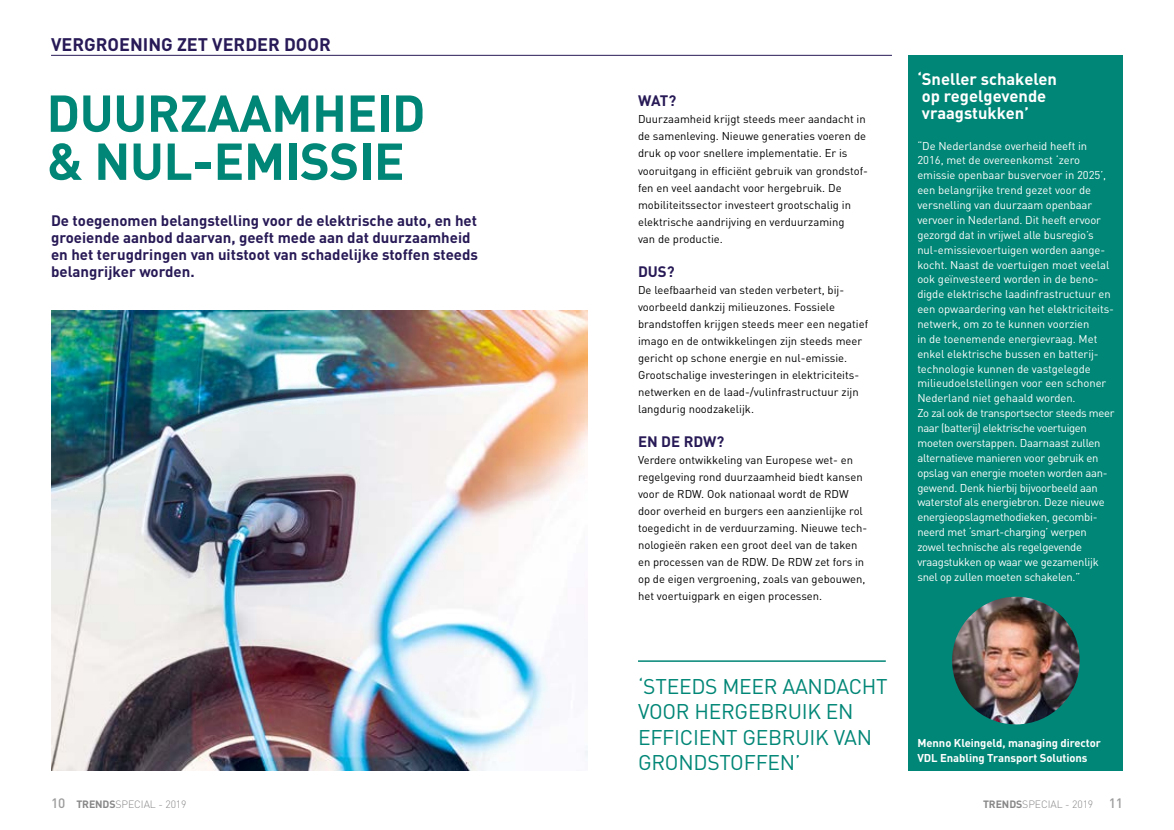
<style>
.page{position:relative;width:1174px;height:830px;background:#fff}
.page>*{position:absolute;margin:0;border:0;box-sizing:border-box;transform-origin:0 0}
.t1{font:700 51px/48px "DIN";letter-spacing:-.01em;color:#008676}
.t2{font:21px/25.5px "DIN";letter-spacing:-.01em;color:#008676}
.t3{font:700 18px "DIN";color:#281a56}
.Kader_kopje{font:700 16.5px/17px "DIN";color:#fff}
.RDWijzer_Inleiding_k{font:700 15px/17px "DIN";color:#281a56}
.RDWijzer_Tussenkop{font:700 15px "DIN";color:#281a56}
.Special_kader{font:11.25px/14.9px "DIN";letter-spacing:-.01em;color:#fff}
.RDWijzer_Body{font:11.25px/17px "DIN";color:#000}
.Kader_naam{font:700 11.25px/15px "DIN";letter-spacing:-.005em;color:#fff}
.t4{font:300 10.5px "DIN";letter-spacing:-.01em;color:#868786}
.s1{font-weight:500;font-size:13.5px;color:#9c9c9d}
.s2{font-weight:700}
</style>
<div class="page">
<img style="left:51px;top:310px;width:536px;height:460px">
<div style="left:909px;top:55px;width:214px;height:715px;background:#008676"></div>
<hr style="left:51px;top:55px;width:841px;height:1px;background:#281a56">
<img style="left:952px;top:596px;width:127px;height:128px;border-radius:64px">
<hr style="left:638px;top:660px;width:247px;height:1px;background:#008676">
<p class="t3" style="left:51px;top:33px;width:281px">VERGROENING ZET VERDER DOOR</p>
<p class="t1" style="left:47px;top:87px;width:380px">DUURZAAMHEID &amp; NUL-EMISSIE</p>
<p class="RDWijzer_Inleiding_k" style="left:51px;top:211px;width:427px">De toegenomen belangstelling voor de elektrische auto, en het groeiende aanbod daarvan, geeft mede aan dat duurzaamheid</p>
<p class="RDWijzer_Inleiding_k" style="left:51px;top:245px;width:428px">en het terugdringen van uitstoot van schadelijke stoffen steeds belangrijker worden.</p>
<p class="RDWijzer_Tussenkop" style="left:638px;top:91px;width:40px">WAT?</p>
<p class="RDWijzer_Body" style="left:638px;top:111px;width:231px">Duurzaamheid krijgt steeds meer aandacht in de samenleving. Nieuwe generaties voeren de druk op voor snellere implementatie. Er is vooruitgang in efficiënt gebruik van grondstof&shy;fen en veel aandacht voor hergebruik. De mobiliteitssector investeert grootschalig in elektrische aandrijving en verduurzaming<br>van de productie.</p>
<p class="RDWijzer_Tussenkop" style="left:638px;top:261px;width:38px">DUS?</p>
<p class="RDWijzer_Body" style="left:638px;top:281px;width:232px">De leefbaarheid van steden verbetert, bij&shy;voorbeeld dankzij milieuzones. Fossiele brandstoffen krijgen steeds meer een negatief imago en de ontwikkelingen zijn steeds meer gericht op schone energie en nul-emissie.<br>Grootschalige investeringen in elektriciteits&shy;netwerken en de laad-/vulinfrastructuur zijn langdurig noodzakelijk.</p>
<p class="RDWijzer_Tussenkop" style="left:638px;top:431px;width:88px">EN DE RDW?</p>
<p class="RDWijzer_Body" style="left:638px;top:451px;width:231px">Verdere ontwikkeling van Europese wet- en regelgeving rond duurzaamheid biedt kansen voor de RDW. Ook nationaal wordt de RDW door overheid en burgers een aanzienlijke rol toegedicht in de verduurzaming. Nieuwe tech&shy;nologieën raken een groot deel van de taken en processen van de RDW. De RDW zet fors in op de eigen vergroening, zoals van gebouwen, het voertuigpark en eigen processen.</p>
<h2 class="t2" style="left:638px;top:672px;width:251px">‘STEEDS MEER AANDACHT<br>VOOR HERGEBRUIK EN<br>EFFICIENT GEBRUIK VAN<br>GRONDSTOFFEN’</h2>
<p class="Kader_kopje" style="left:917px;top:70px;width:141px">‘Sneller schakelen op regelgevende vraagstukken’</p>
<p class="Special_kader" style="left:917px;top:138px;width:198px">“De Nederlandse overheid heeft in 2016, met de overeenkomst ‘zero emissie openbaar busvervoer in 2025’, een belangrijke trend gezet voor de versnelling van duurzaam openbaar vervoer in Nederland. Dit heeft ervoor gezorgd dat in vrijwel alle busregio’s nul-emissievoertuigen worden aange&shy;kocht. Naast de voertuigen moet veelal ook geïnvesteerd worden in de beno&shy;digde elektrische laadinfrastructuur en een opwaardering van het elektriciteits&shy;netwerk, om zo te kunnen voorzien<br>in de toenemende energievraag. Met enkel elektrische bussen en batterij&shy;technologie kunnen de vastgelegde milieudoelstellingen voor een schoner Nederland niet gehaald worden.</p>
<p class="Special_kader" style="left:917px;top:405px;width:198px">Zo zal ook de transportsector steeds meer naar (batterij) elektrische voertuigen moeten overstappen. Daarnaast zullen alternatieve manieren voor gebruik en opslag van energie moeten worden aan&shy;gewend. Denk hierbij bijvoorbeeld aan waterstof als energiebron. Deze nieuwe energieopslagmethodieken, gecombi&shy;neerd met ‘smart-charging’ werpen zowel technische als regelgevende vraagstukken op waar we gezamenlijk snel op zullen moeten schakelen.”</p>
<p class="Kader_naam" style="left:917px;top:734px;width:185px">Menno Kleingeld, managing director<br>VDL Enabling Transport Solutions</p>
<p class="t4" style="left:51px;top:797px;width:137px"><span class="s1">10</span> <span class="s2">TRENDS</span>SPECIAL - 2019</p>
<p class="t4" style="left:983px;top:797px;width:141px"><span class="s2">TRENDS</span>SPECIAL - 2019 <span class="s1">11</span></p>
</div>
